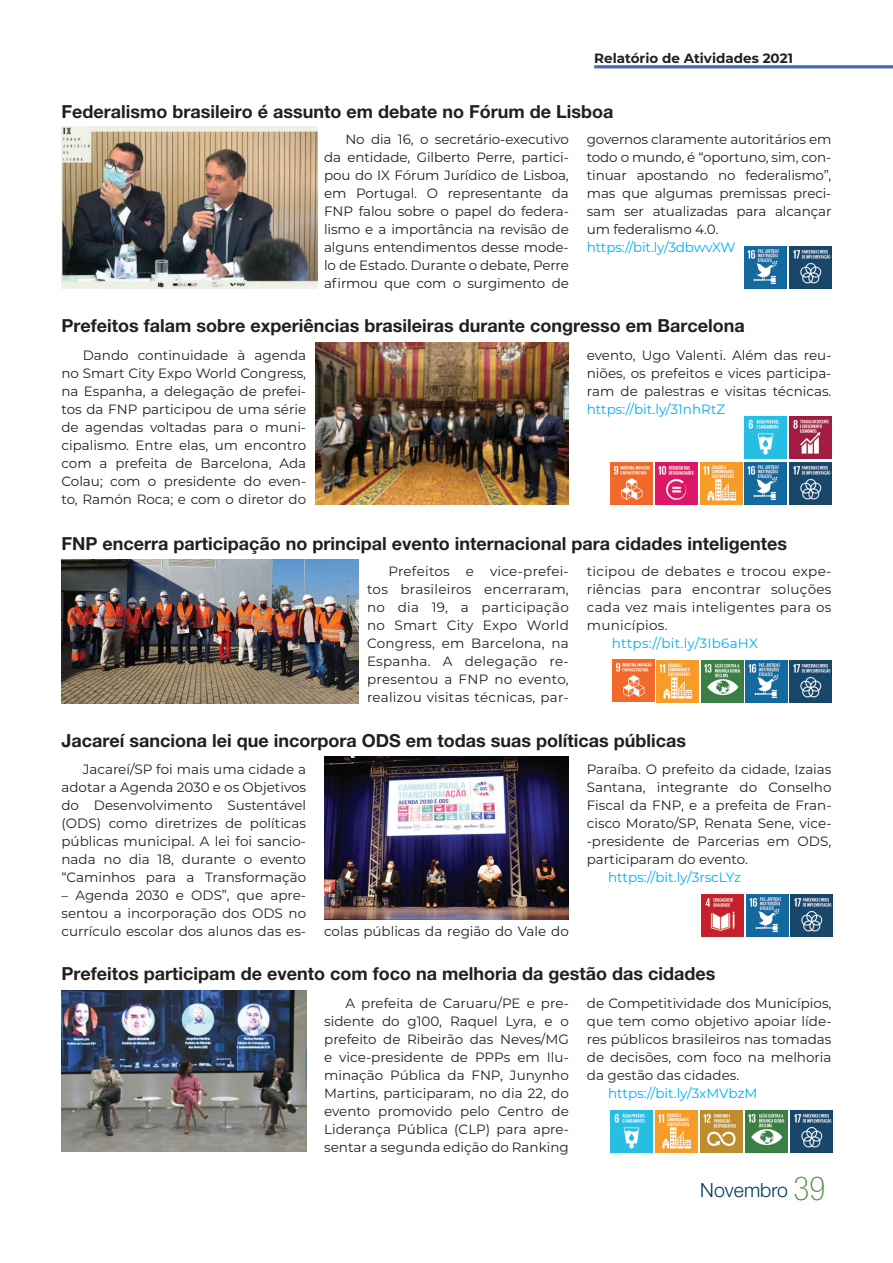
<style>
.page{position:relative;width:893px;height:1263px;background:#fff}
.page>*{position:absolute;margin:0;border:0;box-sizing:border-box;transform-origin:0 0}
.t1{font:100 condensed 33px "Helvetica Neue LT Std";color:#4f8947}
.t2{font:300 19.5px "Helvetica Neue LT Pro";color:#023a58}
.t3{font:700 18px "Helvetica Neue LT Pro";color:#231f20}
.t4{font:13.5px/18px "Montserrat";color:#231f20;text-align:justify}
.t5{font:13.5px "Montserrat";color:#00aeef}
.t6{font:700 13.5px "Montserrat";color:#231f20}
.t7{font:13.5px "Montserrat";letter-spacing:.02em;color:#00aeef}
</style>
<div class="page">
<hr style="left:594px;top:65px;width:299px;height:3px;background:#4269b1">
<img style="left:62px;top:126px;width:255px;height:162px">
<img style="left:744px;top:246px;width:42px;height:42px">
<img style="left:789px;top:246px;width:42px;height:42px">
<img style="left:315px;top:342px;width:254px;height:162px">
<img style="left:655px;top:462px;width:42px;height:42px">
<img style="left:700px;top:462px;width:42px;height:42px">
<img style="left:745px;top:462px;width:42px;height:42px">
<img style="left:789px;top:462px;width:42px;height:42px">
<img style="left:745px;top:416px;width:42px;height:42px">
<img style="left:789px;top:416px;width:42px;height:42px">
<img style="left:611px;top:462px;width:42px;height:42px">
<img style="left:62px;top:560px;width:297px;height:144px">
<img style="left:657px;top:660px;width:42px;height:42px">
<img style="left:701px;top:660px;width:42px;height:42px">
<img style="left:745px;top:660px;width:42px;height:42px">
<img style="left:789px;top:660px;width:42px;height:42px">
<img style="left:613px;top:660px;width:42px;height:42px">
<img style="left:746px;top:894px;width:42px;height:42px">
<img style="left:790px;top:894px;width:42px;height:42px">
<img style="left:702px;top:894px;width:42px;height:42px">
<img style="left:324px;top:756px;width:245px;height:163px">
<img style="left:62px;top:990px;width:244px;height:162px">
<img style="left:655px;top:1110px;width:42px;height:42px">
<img style="left:700px;top:1110px;width:42px;height:42px">
<img style="left:745px;top:1110px;width:42px;height:42px">
<img style="left:790px;top:1110px;width:42px;height:42px">
<img style="left:610px;top:1110px;width:42px;height:42px">
<p class="t6" style="left:594px;top:48px;width:200px">Relatório de Atividades 2021</p>
<h3 class="t3" style="left:62px;top:101px;width:553px">Federalismo brasileiro é assunto em debate no Fórum de Lisboa</h3>
<p class="t4" style="left:324px;top:130px;width:246px;text-indent:21px">No dia 16, o secretário-executivo da entidade, Gilberto Perre, partici&shy;pou do IX Fórum Jurídico de Lisboa, em Portugal. O representante da FNP falou sobre o papel do federa&shy;lismo e a importância na revisão de alguns entendimentos desse mode&shy;lo de Estado. Durante o debate, Perre afirmou que com o surgimento de</p>
<p class="t4" style="left:587px;top:130px;width:246px">governos claramente autoritários em todo o mundo, é “oportuno, sim, con&shy;tinuar apostando no federalismo”, mas que algumas premissas preci&shy;sam ser atualizadas para alcançar um federalismo 4.0.</p>
<p class="t5" style="left:587px;top:238px;width:150px">https://bit.ly/3dbwvXW</p>
<h3 class="t3" style="left:62px;top:314px;width:685px">Prefeitos falam sobre experiências brasileiras durante congresso em Barcelona</h3>
<p class="t4" style="left:61px;top:346px;width:246px;text-indent:21px">Dando continuidade à agenda no Smart City Expo World Congress, na Espanha, a delegação de prefei&shy;tos da FNP participou de uma série de agendas voltadas para o muni&shy;cipalismo. Entre elas, um encontro com a prefeita de Barcelona, Ada Colau; com o presidente do even&shy;to, Ramón Roca; e com o diretor do</p>
<p class="t4" style="left:587px;top:346px;width:246px">evento, Ugo Valenti. Além das reu&shy;niões, os prefeitos e vices participa&shy;ram de palestras e visitas técnicas.</p>
<p class="t5" style="left:587px;top:400px;width:140px">https://bit.ly/31nhRtZ</p>
<h3 class="t3" style="left:62px;top:533px;width:727px">FNP encerra participação no principal evento internacional para cidades inteligentes</h3>
<p class="t4" style="left:367px;top:562px;width:203px;text-indent:21px">Prefeitos e vice-prefei&shy;tos brasileiros encerraram, no dia 19, a participação no Smart City Expo World Congress, em Barcelona, na Espanha. A delegação re&shy;presentou a FNP no evento, realizou visitas técnicas, par-</p>
<p class="t4" style="left:587px;top:562px;width:246px">ticipou de debates e trocou expe&shy;riências para encontrar soluções cada vez mais inteligentes para os municípios.</p>
<p class="t7" style="left:612px;top:634px;width:148px">https://bit.ly/3Ib6aHX</p>
<h3 class="t3" style="left:62px;top:729px;width:626px">Jacareí sanciona lei que incorpora ODS em todas suas políticas públicas</h3>
<p class="t4" style="left:61px;top:760px;width:246px;text-indent:21px">Jacareí/SP foi mais uma cidade a adotar a Agenda 2030 e os Objetivos do Desenvolvimento Sustentável (ODS) como diretrizes de políticas públicas municipal. A lei foi sancio&shy;nada no dia 18, durante o evento “Caminhos para a Transformação</p>
<p class="t4" style="left:61px;top:886px;width:246px">– Agenda 2030 e ODS”, que apre&shy;sentou a incorporação dos ODS no currículo escolar dos alunos das es-</p>
<p class="t4" style="left:324px;top:922px;width:246px">colas públicas da região do Vale do</p>
<p class="t4" style="left:587px;top:760px;width:246px">Paraíba. O prefeito da cidade, Izaias Santana, integrante do Conselho Fiscal da FNP, e a prefeita de Fran&shy;cisco Morato/SP, Renata Sene, vice--presidente de Parcerias em ODS, participaram do evento.</p>
<p class="t5" style="left:608px;top:868px;width:134px">https://bit.ly/3rscLYz</p>
<h3 class="t3" style="left:62px;top:962px;width:655px">Prefeitos participam de evento com foco na melhoria da gestão das cidades</h3>
<p class="t4" style="left:324px;top:993px;width:246px;text-indent:21px">A prefeita de Caruaru/PE e pre&shy;sidente do g100, Raquel Lyra, e o prefeito de Ribeirão das Neves/MG e vice-presidente de PPPs em Ilu&shy;minação Pública da FNP, Junynho Martins, participaram, no dia 22, do evento promovido pelo Centro de Liderança Pública (CLP) para apre&shy;sentar a segunda edição do Ranking</p>
<p class="t4" style="left:587px;top:993px;width:246px">de Competitividade dos Municípios, que tem como objetivo apoiar líde&shy;res públicos brasileiros nas tomadas de decisões, com foco na melhoria da gestão das cidades.</p>
<p class="t5" style="left:608px;top:1084px;width:151px">https://bit.ly/3xMVbzM</p>
<h1 class="t1" style="left:793px;top:1170px;width:33px">39</h1>
<h2 class="t2" style="left:700px;top:1178px;width:89px">Novembro</h2>
</div>
